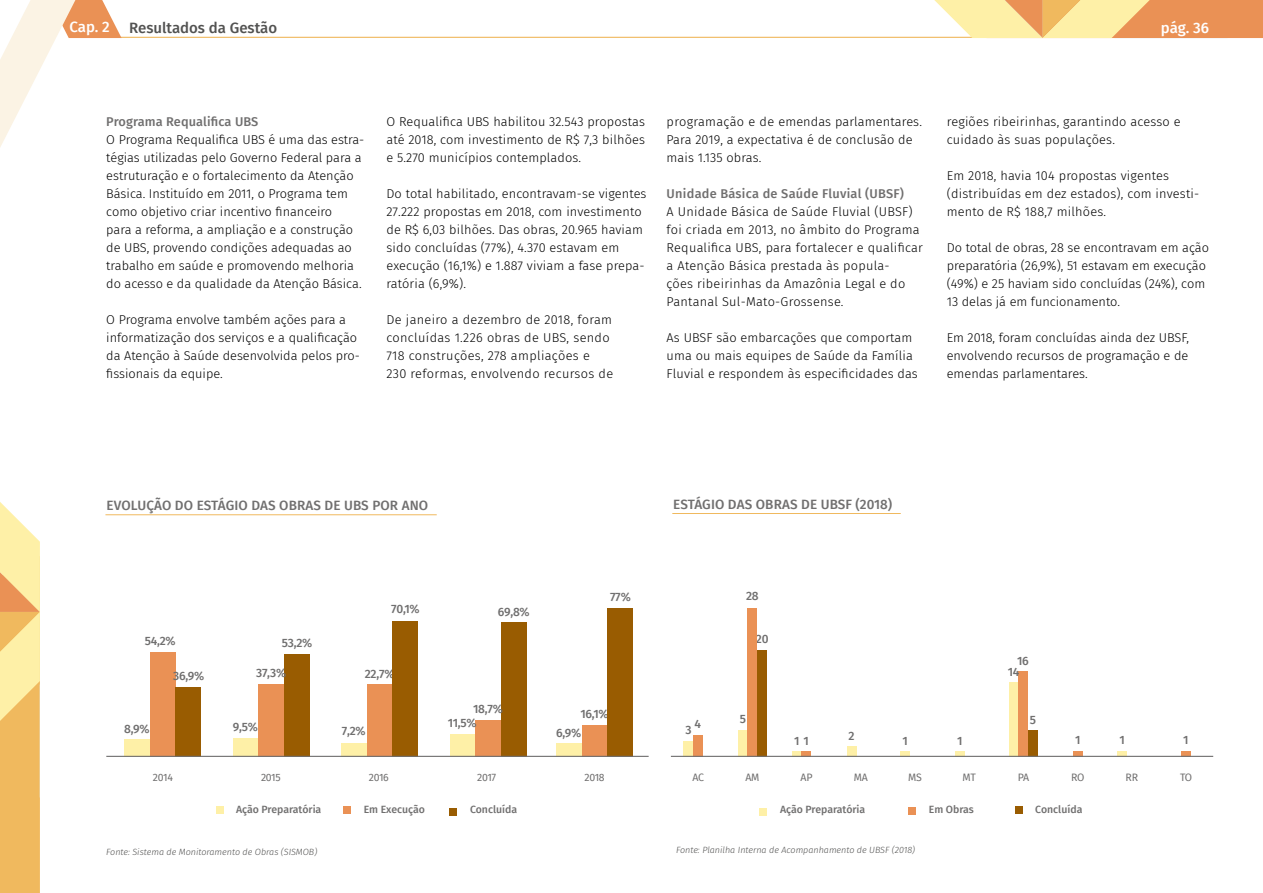
<style>
.page{position:relative;width:1263px;height:893px;background:#fff}
.page>*{position:absolute;margin:0;border:0;box-sizing:border-box;transform-origin:0 0}
.t1{font:500 15px "Fira Sans";color:#525251}
.t2{font:500 15px "Fira Sans";letter-spacing:-.01em;color:#fff}
.t3{font:500 13.5px "Fira Sans";letter-spacing:.01em;color:#706f6f}
.t4{font:300 12.75px/18px "Fira Sans";color:#000}
.t5{font:300 12.75px/18px "Fira Sans";letter-spacing:.02em;color:#000}
.t6{font:300 12.75px/18px "Fira Sans";letter-spacing:.025em;color:#000}
.t7{font:500 12.75px "Fira Sans";letter-spacing:.01em;color:#706f6f}
.t8{font:500 12px/14.4px "Fira Sans";letter-spacing:-.02em;color:#706f6f}
.t9{font:500 10.5px "Fira Sans";color:#706f6f}
.t10{font:10.5px "Fira Sans";letter-spacing:-.03em;color:#706f6f}
.t11{font:italic 300 9px "Fira Sans";color:#525251}
</style>
<div class="page">
<svg style="left:0;top:502px;width:40px;height:391px;background:#f5ce80"></svg>
<hr style="left:120px;top:37px;width:1045px;height:1px;background:#f0b95e">
<svg style="left:0;top:0;width:122px;height:147px"></svg>
<hr style="left:1001px;top:38px;width:43px;height:1px;background:#fef8f3">
<svg style="left:859px;top:0;width:404px;height:38px"></svg>
<hr style="left:672px;top:513px;width:229px;height:1px;background:#f0b95e">
<hr style="left:105px;top:514px;width:332px;height:1px;background:#f0b95e">
<div style="left:125px;top:739px;width:25px;height:17px;background:#fef0a7"></div>
<div style="left:150px;top:652px;width:26px;height:104px;background:#ea9155"></div>
<div style="left:176px;top:687px;width:25px;height:69px;background:#995c01"></div>
<div style="left:233px;top:738px;width:25px;height:18px;background:#fef0a7"></div>
<div style="left:258px;top:684px;width:26px;height:72px;background:#ea9155"></div>
<div style="left:284px;top:654px;width:26px;height:102px;background:#995c01"></div>
<div style="left:341px;top:743px;width:26px;height:13px;background:#fef0a7"></div>
<div style="left:367px;top:684px;width:25px;height:72px;background:#ea9155"></div>
<div style="left:392px;top:621px;width:26px;height:135px;background:#995c01"></div>
<div style="left:450px;top:734px;width:25px;height:22px;background:#fef0a7"></div>
<div style="left:475px;top:720px;width:26px;height:36px;background:#ea9155"></div>
<div style="left:501px;top:622px;width:25px;height:134px;background:#995c01"></div>
<div style="left:556px;top:743px;width:26px;height:13px;background:#fef0a7"></div>
<div style="left:582px;top:725px;width:25px;height:31px;background:#ea9155"></div>
<div style="left:607px;top:608px;width:26px;height:148px;background:#995c01"></div>
<hr style="left:106px;top:756px;width:543px;height:1px;background:#706f6f">
<div style="left:216px;top:806px;width:7px;height:7px;background:#fef0a7"></div>
<div style="left:343px;top:806px;width:8px;height:8px;background:#ea9155"></div>
<div style="left:450px;top:808px;width:7px;height:7px;background:#995c01"></div>
<div style="left:684px;top:741px;width:9px;height:15px;background:#fef0a7"></div>
<div style="left:693px;top:735px;width:9px;height:21px;background:#ea9155"></div>
<div style="left:900px;top:751px;width:10px;height:5px;background:#fef0a7"></div>
<div style="left:792px;top:751px;width:9px;height:5px;background:#fef0a7"></div>
<div style="left:801px;top:751px;width:10px;height:5px;background:#ea9155"></div>
<div style="left:1009px;top:682px;width:9px;height:74px;background:#fef0a7"></div>
<div style="left:1018px;top:671px;width:10px;height:85px;background:#ea9155"></div>
<div style="left:1028px;top:730px;width:9px;height:26px;background:#995c01"></div>
<div style="left:1117px;top:751px;width:10px;height:5px;background:#fef0a7"></div>
<div style="left:738px;top:730px;width:10px;height:26px;background:#fef0a7"></div>
<div style="left:748px;top:608px;width:9px;height:148px;background:#ea9155"></div>
<div style="left:757px;top:650px;width:10px;height:106px;background:#995c01"></div>
<div style="left:955px;top:751px;width:10px;height:5px;background:#fef0a7"></div>
<div style="left:847px;top:746px;width:9px;height:10px;background:#fef0a7"></div>
<div style="left:1073px;top:751px;width:9px;height:5px;background:#ea9155"></div>
<div style="left:1181px;top:751px;width:10px;height:5px;background:#ea9155"></div>
<hr style="left:671px;top:756px;width:542px;height:1px;background:#706f6f">
<div style="left:760px;top:808px;width:7px;height:7px;background:#fef0a7"></div>
<div style="left:908px;top:807px;width:8px;height:8px;background:#ea9155"></div>
<div style="left:1015px;top:806px;width:7px;height:8px;background:#995c01"></div>
<p class="t2" style="left:70px;top:15px;width:42px">Cap. 2</p>
<p class="t1" style="left:129px;top:16px;width:149px">Resultados da Gestão</p>
<p class="t2" style="left:1161px;top:16px;width:50px">pág. 36</p>
<p class="t7" style="left:106px;top:111px;width:154px">Programa Requalifica UBS</p>
<p class="t4" style="left:106px;top:130px;width:260px">O Programa Requalifica UBS é uma das estra&shy;tégias utilizadas pelo Governo Federal para a estruturação e o fortalecimento da Atenção Básica. Instituído em 2011, o Programa tem como objetivo criar incentivo financeiro<br>para a reforma, a ampliação e a construção de UBS, provendo condições adequadas ao trabalho em saúde e promovendo melhoria do acesso e da qualidade da Atenção Básica.</p>
<p class="t4" style="left:106px;top:311px;width:255px">O Programa envolve também ações para a informatização dos serviços e a qualificação da Atenção à Saúde desenvolvida pelos pro&shy;fissionais da equipe.</p>
<p class="t4" style="left:386px;top:113px;width:260px;text-align:justify">O Requalifica UBS habilitou 32.543 propostas até 2018, com investimento de R$ 7,3 bilhões e 5.270 municípios contemplados.</p>
<p class="t4" style="left:386px;top:185px;width:262px">Do total habilitado, encontravam-se vigentes 27.222 propostas em 2018, com investimento de R$ 6,03 bilhões. Das obras, 20.965 haviam sido concluídas (77%), 4.370 estavam em execução (16,1%) e 1.887 viviam a fase prepa&shy;ratória (6,9%).</p>
<p class="t6" style="left:386px;top:311px;width:228px">De janeiro a dezembro de 2018, foram concluídas 1.226 obras de UBS, sendo 718 construções, 278 ampliações e<br>230 reformas, envolvendo recursos de</p>
<p class="t4" style="left:667px;top:113px;width:257px">programação e de emendas parlamentares.<br>Para 2019, a expectativa é de conclusão de mais 1.135 obras.</p>
<p class="t7" style="left:667px;top:183px;width:239px">Unidade Básica de Saúde Fluvial (UBSF)</p>
<p class="t5" style="left:667px;top:203px;width:258px">A Unidade Básica de Saúde Fluvial (UBSF) foi criada em 2013, no âmbito do Programa Requalifica UBS, para fortalecer e qualificar a Atenção Básica prestada às popula-<br>ções ribeirinhas da Amazônia Legal e do Pantanal Sul-Mato-Grossense.</p>
<p class="t4" style="left:667px;top:329px;width:253px">As UBSF são embarcações que comportam uma ou mais equipes de Saúde da Família<br>Fluvial e respondem às especificidades das</p>
<p class="t4" style="left:947px;top:113px;width:235px">regiões ribeirinhas, garantindo acesso e cuidado às suas populações.</p>
<p class="t4" style="left:947px;top:167px;width:254px">Em 2018, havia 104 propostas vigentes (distribuídas em dez estados), com investi&shy;mento de R$ 188,7 milhões.</p>
<p class="t4" style="left:947px;top:239px;width:264px">Do total de obras, 28 se encontravam em ação preparatória (26,9%), 51 estavam em execução (49%) e 25 haviam sido concluídas (24%), com 13 delas já em funcionamento.</p>
<p class="t4" style="left:947px;top:329px;width:244px;text-align:justify">Em 2018, foram concluídas ainda dez UBSF, envolvendo recursos de programação e de emendas parlamentares.</p>
<p class="t3" style="left:106px;top:495px;width:323px">EVOLUÇÃO DO ESTÁGIO DAS OBRAS DE UBS POR ANO</p>
<p class="t3" style="left:673px;top:493px;width:221px">ESTÁGIO DAS OBRAS DE UBSF (2018)</p>
<p class="t8" style="left:145px;top:633px;width:32px">54,2%</p>
<p class="t8" style="left:173px;top:668px;width:33px">36,9%</p>
<p class="t8" style="left:282px;top:635px;width:32px">53,2%</p>
<p class="t8" style="left:256px;top:665px;width:31px">37,3%</p>
<p class="t8" style="left:391px;top:601px;width:30px">70,1%</p>
<p class="t8" style="left:498px;top:604px;width:33px">69,8%</p>
<p class="t8" style="left:365px;top:666px;width:31px">22,7%</p>
<p class="t8" style="left:610px;top:589px;width:22px">77%</p>
<p class="t8" style="left:746px;top:588px;width:14px">28</p>
<p class="t8" style="left:756px;top:631px;width:14px">20</p>
<p class="t8" style="left:1017px;top:653px;width:13px">16</p>
<p class="t8" style="left:1008px;top:664px;width:13px">14</p>
<p class="t8" style="left:124px;top:721px;width:27px">8,9%</p>
<p class="t8" style="left:233px;top:719px;width:26px">9,5%</p>
<p class="t8" style="left:342px;top:723px;width:25px">7,2%</p>
<p class="t8" style="left:448px;top:701px;width:57px;text-indent:25px">18,7%<br>11,5%</p>
<p class="t8" style="left:580px;top:706px;width:30px">16,1%</p>
<p class="t8" style="left:556px;top:725px;width:27px">6,9%</p>
<p class="t8" style="left:694px;top:716px;width:8px">4</p>
<p class="t8" style="left:685px;top:722px;width:8px">3</p>
<p class="t8" style="left:740px;top:711px;width:8px">5</p>
<p class="t8" style="left:794px;top:733px;width:16px">1 1</p>
<p class="t8" style="left:848px;top:728px;width:8px">2</p>
<p class="t8" style="left:902px;top:733px;width:7px">1</p>
<p class="t8" style="left:957px;top:733px;width:7px">1</p>
<p class="t8" style="left:1030px;top:712px;width:8px">5</p>
<p class="t8" style="left:1075px;top:732px;width:7px">1</p>
<p class="t8" style="left:1119px;top:732px;width:7px">1</p>
<p class="t8" style="left:1183px;top:732px;width:7px">1</p>
<p class="t10" style="left:153px;top:770px;width:21px">2014</p>
<p class="t10" style="left:261px;top:770px;width:21px">2015</p>
<p class="t10" style="left:369px;top:770px;width:21px">2016</p>
<p class="t10" style="left:477px;top:770px;width:21px">2017</p>
<p class="t10" style="left:585px;top:770px;width:22px">2018</p>
<p class="t10" style="left:692px;top:770px;width:13px">AC</p>
<p class="t10" style="left:745px;top:770px;width:16px">AM</p>
<p class="t10" style="left:801px;top:770px;width:13px">AP</p>
<p class="t10" style="left:854px;top:770px;width:16px">MA</p>
<p class="t10" style="left:908px;top:770px;width:15px">MS</p>
<p class="t10" style="left:962px;top:770px;width:15px">MT</p>
<p class="t10" style="left:1018px;top:770px;width:13px">PA</p>
<p class="t10" style="left:1071px;top:770px;width:15px">RO</p>
<p class="t10" style="left:1125px;top:770px;width:14px">RR</p>
<p class="t10" style="left:1180px;top:770px;width:14px">TO</p>
<p class="t9" style="left:236px;top:801px;width:87px">Ação Preparatória</p>
<p class="t9" style="left:364px;top:801px;width:63px">Em Execução</p>
<p class="t9" style="left:470px;top:801px;width:49px">Concluída</p>
<p class="t9" style="left:780px;top:801px;width:87px">Ação Preparatória</p>
<p class="t9" style="left:929px;top:801px;width:46px">Em Obras</p>
<p class="t9" style="left:1035px;top:801px;width:49px">Concluída</p>
<p class="t11" style="left:106px;top:845px;width:212px">Fonte: Sistema de Monitoramento de Obras (SISMOB)</p>
<p class="t11" style="left:676px;top:844px;width:240px">Fonte: Planilha Interna de Acompanhamento de UBSF (2018)</p>
</div>
